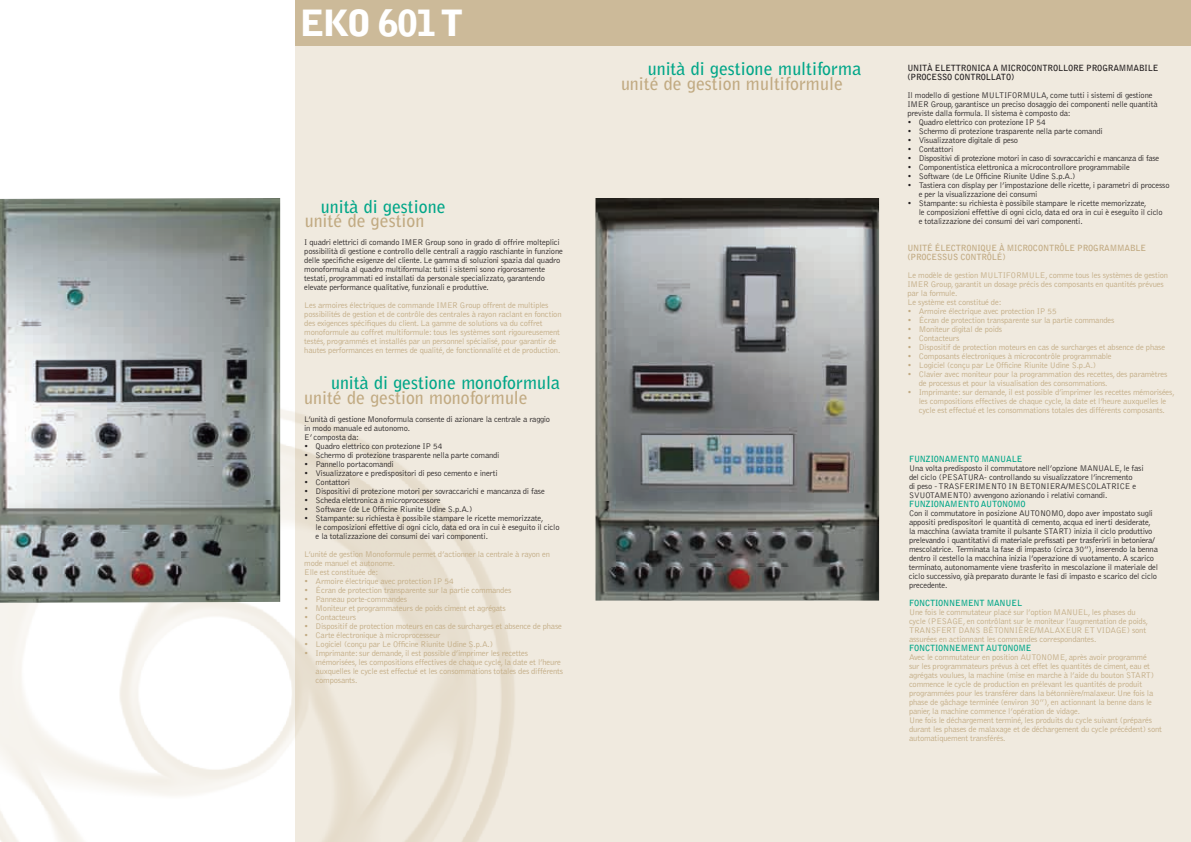
<style>
.page{position:relative;width:1191px;height:842px;background:#fff}
.page>*{position:absolute;margin:0;border:0;box-sizing:border-box;transform-origin:0 0}
.t1{font:900 36px "Bell Gothic";letter-spacing:-.05em;color:#fff;scale:1.04 1}
.t2{font:700 17.8px "Bell Gothic";color:#00a688}
.t3{font:700 17.8px "Bell Gothic";color:#c1aa82}
.t4{font:300 8.5px/9px "Bell Gothic";letter-spacing:-.02em;color:#c1aa82}
.t5{font:300 8.5px/9px "Bell Gothic";letter-spacing:-.02em;color:#231f20}
.t6{font:700 8.5px "Bell Gothic";letter-spacing:-.02em;color:#00a688}
.t7{font:700 8.5px/9px "Bell Gothic";letter-spacing:-.02em;color:#231f20}
.t8{font:700 8.5px/9px "Bell Gothic";letter-spacing:-.02em;color:#c1aa82}
</style>
<div class="page">
<div style="left:295px;top:1px;width:300px;height:841px;background:#f0eadf"></div>
<div style="left:596px;top:1px;width:595px;height:841px;background:#f0eadf"></div>
<div style="left:295px;top:0;width:896px;height:46px;background:#ccba99"></div>
<img style="left:595px;top:198px;width:284px;height:403px">
<img style="left:0;top:198px;width:280px;height:404px">
<h1 class="t1" style="left:300px;top:2px;width:159px">EKO 601 T</h1>
<h2 class="t2" style="left:321px;top:195px;width:126px">unità di gestione</h2>
<h2 class="t3" style="left:305px;top:210px;width:121px">unité de gestion</h2>
<p class="t5" style="left:304px;top:237px;width:260px">I quadri elettrici di comando IMER Group sono in grado di offrire molteplici possibilità di gestione e controllo delle centrali a raggio raschiante in funzione delle specifiche esigenze del cliente. Le gamma di soluzioni spazia dal quadro monoformula al quadro multiformula: tutti i sistemi sono rigorosamente testati, programmati ed installati da personale specializzato, garantendo elevate performance qualitative, funzionali e produttive.</p>
<p class="t4" style="left:304px;top:300px;width:259px">Les armoires électriques de commande IMER Group offrent de multiples possibilités de gestion et de contrôle des centrales à rayon raclant en fonction des exigences spécifiques du client. La gamme de solutions va du coffret monoformule au coffret multiformule: tous les systèmes sont rigoureusement testés, programmés et installés par un personnel spécialisé, pour garantir de hautes performances en termes de qualité, de fonctionnalité et de production.</p>
<h2 class="t2" style="left:331px;top:372px;width:230px">unità di gestione monoformula</h2>
<h2 class="t3" style="left:304px;top:387px;width:225px">unité de gestion monoformule</h2>
<p class="t5" style="left:304px;top:415px;width:247px">L’unità di gestione Monoformula consente di azionare la centrale a raggio in modo manuale ed autonomo.<br>E’ composta da:</p>
<p class="t5" style="left:304px;top:442px;width:140px">• Quadro elettrico con protezione IP 54</p>
<p class="t5" style="left:304px;top:451px;width:197px">• Schermo di protezione trasparente nella parte comandi</p>
<p class="t5" style="left:304px;top:460px;width:91px">• Pannello portacomandi</p>
<p class="t5" style="left:304px;top:469px;width:195px">• Visualizzatore e predispositori di peso cemento e inerti</p>
<p class="t5" style="left:304px;top:478px;width:47px">• Contattori</p>
<p class="t5" style="left:304px;top:487px;width:242px">• Dispositivi di protezione motori per sovraccarichi e mancanza di fase</p>
<p class="t5" style="left:304px;top:496px;width:138px">• Scheda elettronica a microprocessore</p>
<p class="t5" style="left:304px;top:505px;width:170px">• Software (de Le Officine Riunite Udine S.p.A.)</p>
<p class="t5" style="left:315px;top:514px;width:245px;text-indent:-11px">• Stampante: su richiesta è possibile stampare le ricette memorizzate,<br>le composizioni effettive di ogni ciclo, data ed ora in cui è eseguito il ciclo e la totalizzazione dei consumi dei vari componenti.</p>
<p class="t4" style="left:304px;top:550px;width:247px">L’unité de gestion Monoformule permet d’actionner la centrale à rayon en mode manuel et autonome.<br>Elle est constituée de:</p>
<p class="t4" style="left:304px;top:577px;width:151px">• Armoire électrique avec protection IP 54</p>
<p class="t4" style="left:304px;top:586px;width:209px">• Écran de protection transparente sur la partie commandes</p>
<p class="t4" style="left:304px;top:595px;width:104px">• Panneau porte-commandes</p>
<p class="t4" style="left:304px;top:604px;width:203px">• Moniteur et programmateurs de poids ciment et agrégats</p>
<p class="t4" style="left:304px;top:613px;width:53px">• Contacteurs</p>
<p class="t4" style="left:304px;top:622px;width:259px">• Dispositif de protection moteurs en cas de surcharges et absence de phase</p>
<p class="t4" style="left:304px;top:631px;width:138px">• Carte électronique à microprocesseur</p>
<p class="t4" style="left:304px;top:640px;width:190px">• Logiciel (conçu par Le Officine Riunite Udine S.p.A.)</p>
<p class="t4" style="left:315px;top:649px;width:249px;text-indent:-11px">• Imprimante: sur demande, il est possible d’imprimer les recettes mémorisées, les compositions effectives de chaque cycle, la date et l’heure auxquelles le cycle est effectué et les consommations totales des différents composants.</p>
<h2 class="t2" style="left:648px;top:58px;width:215px">unità di gestione multiforma</h2>
<h2 class="t3" style="left:621px;top:73px;width:223px">unité de gestion multiformule</h2>
<p class="t7" style="left:907px;top:64px;width:252px">UNITÀ ELETTRONICA A MICROCONTROLLORE PROGRAMMABILE (PROCESSO CONTROLLATO)</p>
<p class="t5" style="left:907px;top:91px;width:252px">Il modello di gestione MULTIFORMULA, come tutti i sistemi di gestione<br>IMER Group, garantisce un preciso dosaggio dei componenti nelle quantità previste dalla formula. Il sistema è composto da:</p>
<p class="t5" style="left:907px;top:118px;width:140px">• Quadro elettrico con protezione IP 54</p>
<p class="t5" style="left:907px;top:127px;width:197px">• Schermo di protezione trasparente nella parte comandi</p>
<p class="t5" style="left:907px;top:136px;width:112px">• Visualizzatore digitale di peso</p>
<p class="t5" style="left:907px;top:145px;width:47px">• Contattori</p>
<p class="t5" style="left:907px;top:154px;width:253px">• Dispositivi di protezione motori in caso di sovraccarichi e mancanza di fase</p>
<p class="t5" style="left:907px;top:163px;width:224px">• Componentistica elettronica a microcontrollore programmabile</p>
<p class="t5" style="left:907px;top:172px;width:170px">• Software (de Le Officine Riunite Udine S.p.A.)</p>
<p class="t5" style="left:918px;top:181px;width:252px;text-indent:-11px">• Tastiera con display per l’impostazione delle ricette, i parametri di processo e per la visualizzazione dei consumi</p>
<p class="t5" style="left:918px;top:199px;width:245px;text-indent:-11px">• Stampante: su richiesta è possibile stampare le ricette memorizzate,<br>le composizioni effettive di ogni ciclo, data ed ora in cui è eseguito il ciclo e totalizzazione dei consumi dei vari componenti.</p>
<p class="t8" style="left:907px;top:244px;width:240px">UNITÉ ÉLECTRONIQUE À MICROCONTRÔLE PROGRAMMABLE (PROCESSUS CONTRÔLÉ)</p>
<p class="t4" style="left:907px;top:271px;width:262px">Le modèle de gestion MULTIFORMULE, comme tous les systèmes de gestion IMER Group, garantit un dosage précis des composants en quantités prévues par la formule.<br>Le système est constitué de:</p>
<p class="t4" style="left:907px;top:307px;width:151px">• Armoire électrique avec protection IP 55</p>
<p class="t4" style="left:907px;top:316px;width:209px">• Écran de protection transparente sur la partie commandes</p>
<p class="t4" style="left:907px;top:325px;width:96px">• Moniteur digital de poids</p>
<p class="t4" style="left:907px;top:334px;width:53px">• Contacteurs</p>
<p class="t4" style="left:907px;top:343px;width:259px">• Dispositif de protection moteurs en cas de surcharges et absence de phase</p>
<p class="t4" style="left:907px;top:352px;width:206px">• Composants électroniques à microcontrôle programmable</p>
<p class="t4" style="left:907px;top:361px;width:190px">• Logiciel (conçu par Le Officine Riunite Udine S.p.A.)</p>
<p class="t4" style="left:918px;top:370px;width:250px;text-indent:-11px">• Clavier avec moniteur pour la programmation des recettes, des paramètres de processus et pour la visualisation des consommations.</p>
<p class="t4" style="left:907px;top:388px;width:269px;text-align:center">• Imprimante: sur demande, il est possible d’imprimer les recettes mémorisées, les compositions effectives de chaque cycle, la date et l’heure auxquelles le<br>cycle est effectué et les consommations totales des différents composants.</p>
<p class="t6" style="left:909px;top:454px;width:115px">FUNZIONAMENTO MANUALE</p>
<p class="t5" style="left:909px;top:464px;width:236px">Una volta predisposto il commutatore nell’opzione MANUALE, le fasi del ciclo (PESATURA- controllando su visualizzatore l’incremento<br>di peso - TRASFERIMENTO IN BETONIERA/MESCOLATRICE e SVUOTAMENTO) avvengono azionando i relativi comandi.</p>
<p class="t6" style="left:909px;top:499px;width:118px">FUNZIONAMENTO AUTONOMO</p>
<p class="t5" style="left:909px;top:509px;width:250px">Con il commutatore in posizione AUTONOMO, dopo aver impostato sugli appositi predispositori le quantità di cemento, acqua ed inerti desiderate, la macchina (avviata tramite il pulsante START) inizia il ciclo produttivo prelevando i quantitativi di materiale prefissati per trasferirli in betoniera/ mescolatrice. Terminata la fase di impasto (circa 30”), inserendo la benna dentro il cestello la macchina inizia l’operazione di vuotamento. A scarico terminato, autonomamente viene trasferito in mescolazione il materiale del ciclo successivo, già preparato durante le fasi di impasto e scarico del ciclo precedente.</p>
<p class="t6" style="left:909px;top:598px;width:115px">FONCTIONNEMENT MANUEL</p>
<p class="t4" style="left:909px;top:608px;width:241px">Une fois le commutateur placé sur l’option MANUEL, les phases du cycle (PESAGE, en contrôlant sur le moniteur l’augmentation de poids, TRANSFERT DANS BÉTONNIÈRE/MALAXEUR ET VIDAGE) sont assurées en actionnant les commandes correspondantes.</p>
<p class="t6" style="left:909px;top:643px;width:124px">FONCTIONNEMENT AUTONOME</p>
<p class="t4" style="left:909px;top:653px;width:254px">Avec le commutateur en position AUTONOME, après avoir programmé<br>sur les programmateurs prévus à cet effet les quantités de ciment, eau et agrégats voulues, la machine (mise en marche à l’aide du bouton START) commence le cycle de production en prélevant les quantités de produit programmées pour les transférer dans la bétonnière/malaxeur. Une fois la phase de gâchage terminée (environ 30”), en actionnant la benne dans le panier, la machine commence l’opération de vidage.<br>Une fois le déchargement terminé, les produits du cycle suivant (préparés durant les phases de malaxage et de déchargement du cycle précédent) sont automatiquement transférés.</p>
</div>
